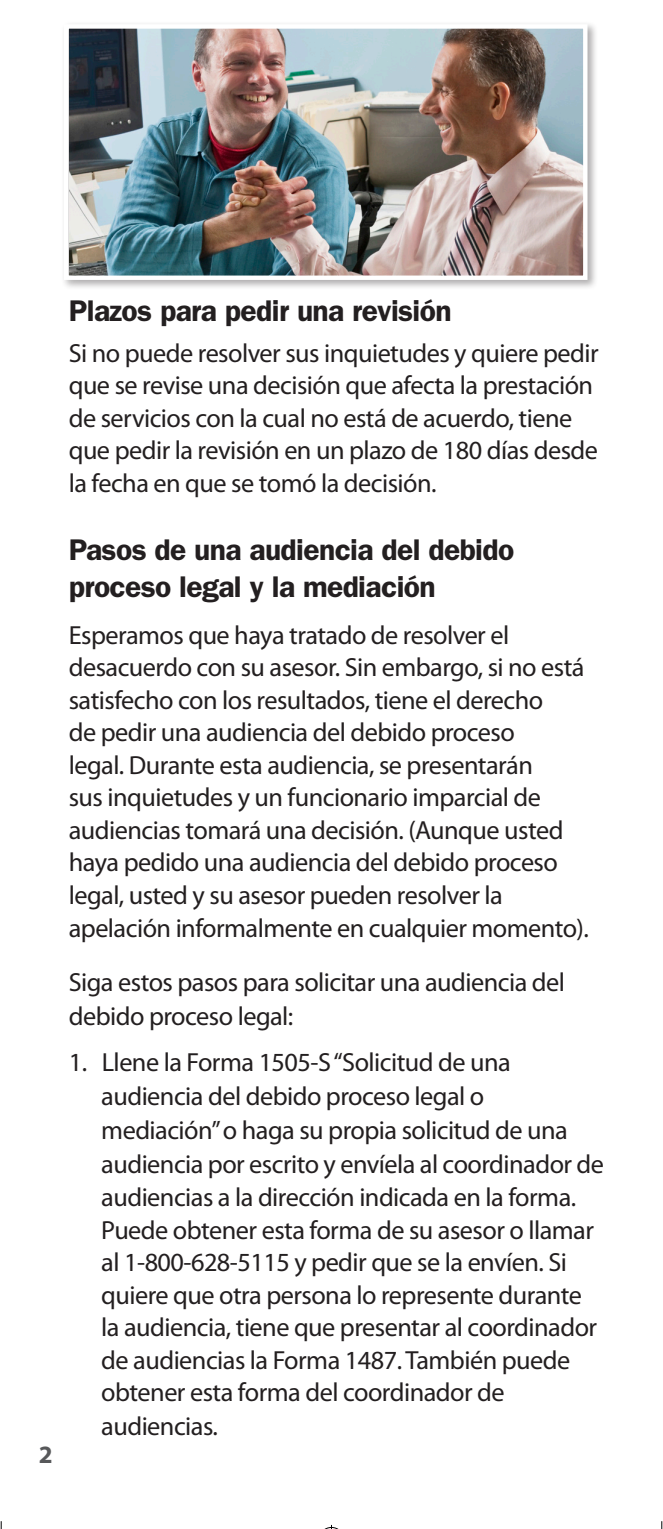
<style>
.page{position:relative;width:663px;height:1529px;background:#fff}
.page>*{position:absolute;margin:0;border:0;box-sizing:border-box;transform-origin:0 0}
.t1{font:600 30px/37.5px "ITC Franklin Gothic Std";letter-spacing:-.02em;color:#231f20}
.t2{font:26.25px/32.8px "Myriad Pro";letter-spacing:-.02em;color:#231f20}
.t3{font:700 25px "Myriad Pro";color:#57585a}
</style>
<div class="page">
<div style="left:61px;top:21px;width:536px;height:269px;background:#231f20;opacity:.37"></div>
<img style="left:70px;top:29px;width:512px;height:246px">
<div style="left:64px;top:24px;width:523px;height:256px;border:4px solid #fff"></div>
<svg style="left:0;top:1521px;width:2px;height:7px"></svg>
<svg style="left:326px;top:1524px;width:11px;height:4px"></svg>
<p class="t3" style="left:39px;top:1438px;width:15px">2</p>
<h3 class="t1" style="left:69px;top:292px;width:384px">Plazos para pedir una revisión</h3>
<p class="t2" style="left:69px;top:336px;width:531px">Si no puede resolver sus inquietudes y quiere pedir que se revise una decisión que afecta la prestación de servicios con la cual no está de acuerdo, tiene que pedir la revisión en un plazo de 180 días desde la fecha en que se tomó la decisión.</p>
<h3 class="t1" style="left:69px;top:531px;width:447px">Pasos de una audiencia del debido proceso legal y la mediación</h3>
<p class="t2" style="left:69px;top:618px;width:521px">Esperamos que haya tratado de resolver el desacuerdo con su asesor. Sin embargo, si no está satisfecho con los resultados, tiene el derecho<br>de pedir una audiencia del debido proceso<br>legal. Durante esta audiencia, se presentarán<br>sus inquietudes y un funcionario imparcial de audiencias tomará una decisión. (Aunque usted haya pedido una audiencia del debido proceso legal, usted y su asesor pueden resolver la apelación informalmente en cualquier momento).</p>
<p class="t2" style="left:69px;top:965px;width:497px;line-height:33.8px">Siga estos pasos para solicitar una audiencia del debido proceso legal:</p>
<p class="t2" style="left:101px;top:1045px;width:504px;text-indent:-32px">1. Llene la Forma 1505-S “Solicitud de una audiencia del debido proceso legal o mediación” o haga su propia solicitud de una audiencia por escrito y envíela al coordinador de audiencias a la dirección indicada en la forma.<br>Puede obtener esta forma de su asesor o llamar al 1-800-628-5115 y pedir que se la envíen. Si quiere que otra persona lo represente durante la audiencia, tiene que presentar al coordinador de audiencias la Forma 1487. También puede obtener esta forma del coordinador de audiencias.</p>
</div>
